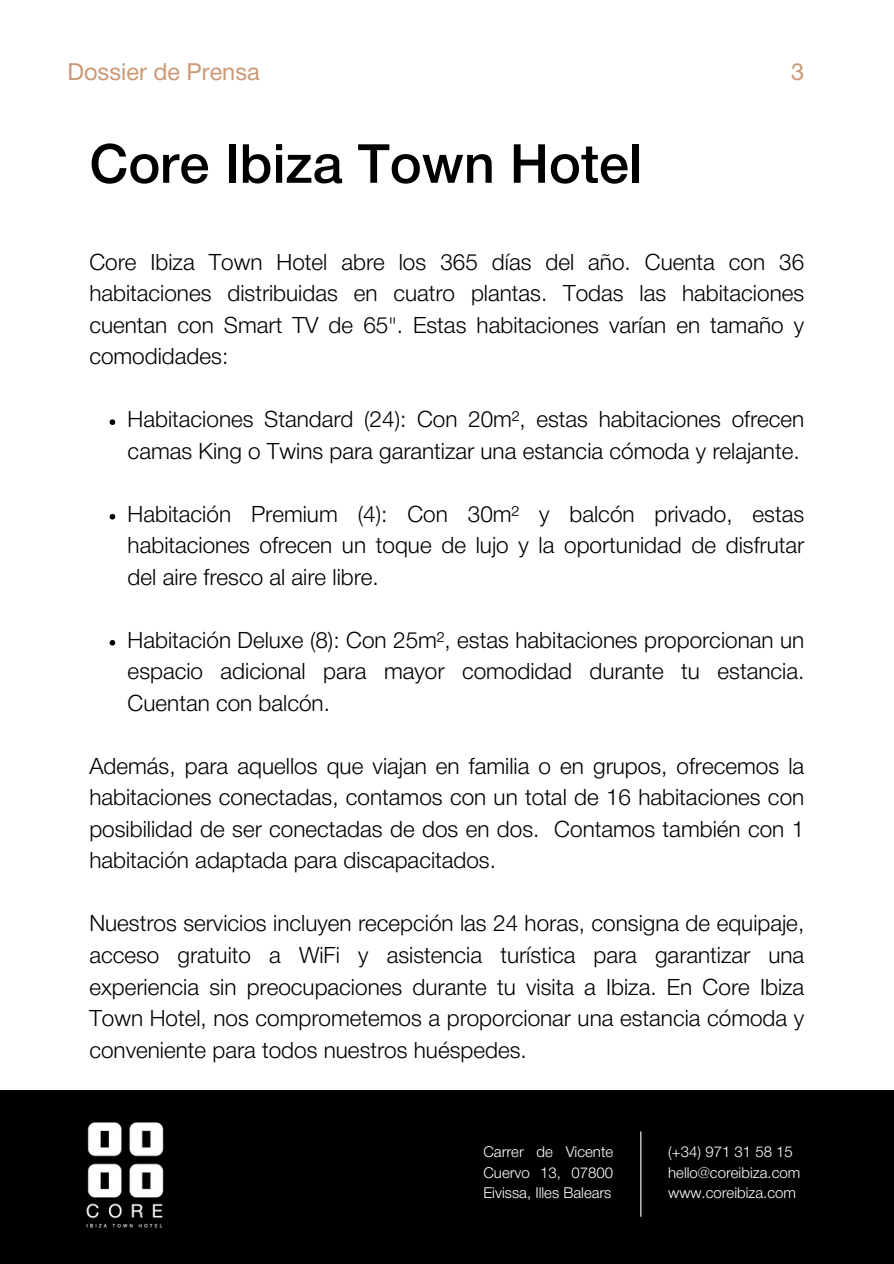
<style>
.page{position:relative;width:894px;height:1264px;background:#fff}
.page>*{position:absolute;margin:0;border:0;box-sizing:border-box;transform-origin:0 0}
.t1{font:500 54px "Helvetica Neue";color:#000}
.t2{font:23.55px "Helvetica Neue";color:#ca9875}
.t3{font:300 22.5px/31.5px "Helvetica Neue";color:#000;text-align:justify}
.t4{font:300 15px/20.2px "Helvetica Neue";color:#fff;text-align:justify}
</style>
<div class="page">
<div style="left:0;top:1089px;width:893px;height:174px;background:#000"></div>
<hr style="left:640px;top:1131px;width:1px;height:85px;background:#fff">
<svg style="left:110px;top:419px;width:5px;height:6px"></svg>
<svg style="left:110px;top:514px;width:5px;height:5px"></svg>
<svg style="left:110px;top:640px;width:5px;height:5px"></svg>
<img style="left:86px;top:1122px;width:78px;height:106px">
<p class="t2" style="left:68px;top:64px;width:194px">Dossier de Prensa</p>
<h2 class="t2" style="left:791px;top:64px;width:15px">3</h2>
<p class="t1" style="left:89px;top:144px;width:554px">Core Ibiza Town Hotel</p>
<h2 class="t3" style="left:89px;top:248px;width:716px">Core Ibiza Town Hotel abre los 365 días del año. Cuenta con 36 habitaciones distribuidas en cuatro plantas. Todas las habitaciones cuentan con Smart TV de 65". Estas habitaciones varían en tamaño y comodidades:</h2>
<p class="t3" style="left:128px;top:405px;width:678px">Habitaciones Standard (24): Con 20m², estas habitaciones ofrecen camas King o Twins para garantizar una estancia cómoda y relajante.</p>
<p class="t3" style="left:128px;top:500px;width:678px">Habitación Premium (4): Con 30m² y balcón privado, estas habitaciones ofrecen un toque de lujo y la oportunidad de disfrutar del aire fresco al aire libre.</p>
<p class="t3" style="left:128px;top:626px;width:678px">Habitación Deluxe (8): Con 25m², estas habitaciones proporcionan un espacio adicional para mayor comodidad durante tu estancia.<br>Cuentan con balcón.</p>
<p class="t3" style="left:89px;top:752px;width:716px">Además, para aquellos que viajan en familia o en grupos, ofrecemos la habitaciones conectadas, contamos con un total de 16 habitaciones con posibilidad de ser conectadas de dos en dos. Contamos también con 1 habitación adaptada para discapacitados.</p>
<p class="t3" style="left:89px;top:909px;width:716px">Nuestros servicios incluyen recepción las 24 horas, consigna de equipaje, acceso gratuito a WiFi y asistencia turística para garantizar una experiencia sin preocupaciones durante tu visita a Ibiza. En Core Ibiza Town Hotel, nos comprometemos a proporcionar una estancia cómoda y conveniente para todos nuestros huéspedes.</p>
<p class="t4" style="left:483px;top:1143px;width:131px">Carrer de Vicente Cuervo 13, 07800<br>Eivissa, Illes Balears</p>
<h1 class="t4" style="left:668px;top:1143px;width:126px">(+34) 971 31 58 15</h1>
<h2 class="t4" style="left:668px;top:1163px;width:133px">hello@coreibiza.com</h2>
<p class="t4" style="left:668px;top:1183px;width:129px">www.coreibiza.com</p>
</div>
